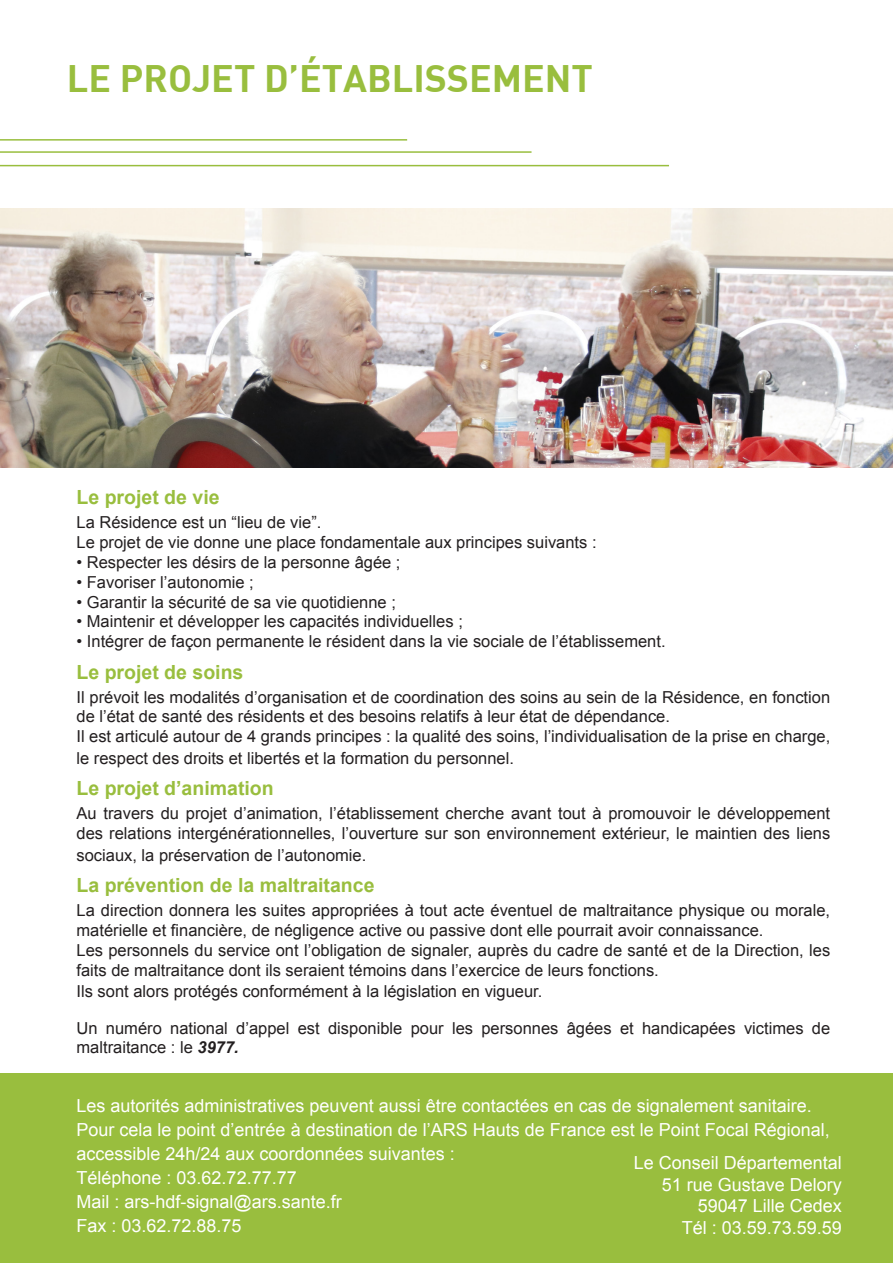
<style>
.page{position:relative;width:893px;height:1263px;background:#fff}
.page>*{position:absolute;margin:0;border:0;box-sizing:border-box;transform-origin:0 0}
.t1{font:37.5px "DIN Bold";color:#99be3e}
.t2{font:700 19.5px "Arial";color:#99be3e}
.t3{font:18px/24px "Arial";color:#fff}
.t4{font:16.5px/19.8px "Arial";color:#231f20}
.s1{font-weight:700;font-style:italic}
</style>
<div class="page">
<img style="left:0;top:208px;width:893px;height:260px">
<div style="left:0;top:1074px;width:893px;height:189px;background:#99be3e"></div>
<hr style="left:0;top:139px;width:407px;height:2px;background:#99be3e">
<hr style="left:0;top:151px;width:531px;height:2px;background:#99be3e">
<hr style="left:0;top:165px;width:669px;height:1px;background:#99be3e">
<h1 class="t1" style="left:67px;top:62px;width:527px">LE PROJET D’ÉTABLISSEMENT</h1>
<p class="t2" style="left:77px;top:490px;width:145px">Le projet de vie</p>
<p class="t4" style="left:77px;top:514px;width:522px">La Résidence est un “lieu de vie”.<br>Le projet de vie donne une place fondamentale aux principes suivants :</p>
<p class="t4" style="left:77px;top:554px;width:326px">• Respecter les désirs de la personne âgée ;</p>
<p class="t4" style="left:77px;top:573px;width:179px">• Favoriser l’autonomie ;</p>
<p class="t4" style="left:77px;top:593px;width:321px">• Garantir la sécurité de sa vie quotidienne ;</p>
<p class="t4" style="left:77px;top:613px;width:388px">• Maintenir et développer les capacités individuelles ;</p>
<p class="t4" style="left:77px;top:633px;width:591px">• Intégrer de façon permanente le résident dans la vie sociale de l’établissement.</p>
<p class="t2" style="left:77px;top:664px;width:168px">Le projet de soins</p>
<p class="t4" style="left:77px;top:688px;width:755px">Il prévoit les modalités d’organisation et de coordination des soins au sein de la Résidence, en fonction de l’état de santé des résidents et des besoins relatifs à leur état de dépendance.<br>Il est articulé autour de 4 grands principes : la qualité des soins, l’individualisation de la prise en charge,</p>
<p class="t4" style="left:77px;top:750px;width:439px">le respect des droits et libertés et la formation du personnel.</p>
<p class="t2" style="left:77px;top:781px;width:199px">Le projet d’animation</p>
<p class="t4" style="left:77px;top:805px;width:755px">Au travers du projet d’animation, l’établissement cherche avant tout à promouvoir le développement des relations intergénérationnelles, l’ouverture sur son environnement extérieur, le maintien des liens</p>
<p class="t4" style="left:77px;top:846px;width:291px">sociaux, la préservation de l’autonomie.</p>
<p class="t2" style="left:77px;top:878px;width:300px">La prévention de la maltraitance</p>
<p class="t4" style="left:77px;top:902px;width:755px">La direction donnera les suites appropriées à tout acte éventuel de maltraitance physique ou morale, matérielle et financière, de négligence active ou passive dont elle pourrait avoir connaissance.<br>Les personnels du service ont l’obligation de signaler, auprès du cadre de santé et de la Direction, les faits de maltraitance dont ils seraient témoins dans l’exercice de leurs fonctions.</p>
<p class="t4" style="left:77px;top:975px;width:755px;line-height:36.3px">Ils sont alors protégés conformément à la législation en vigueur.<br>Un numéro national d’appel est disponible pour les personnes âgées et handicapées victimes de</p>
<p class="t4" style="left:77px;top:1039px;width:164px">maltraitance : le <span class="s1">3977.</span></p>
<p class="t3" style="left:77px;top:1096px;width:755px">Les autorités administratives peuvent aussi être contactées en cas de signalement sanitaire.<br>Pour cela le point d’entrée à destination de l’ARS Hauts de France est le Point Focal Régional, accessible 24h/24 aux coordonnées suivantes :<br>Téléphone : 03.62.72.77.77<br>Mail : ars-hdf-signal@ars.sante.fr<br>Fax : 03.62.72.88.75</p>
<p class="t3" style="left:634px;top:1153px;width:210px;line-height:21.6px;text-align:right">Le Conseil Départemental<br>51 rue Gustave Delory<br>59047 Lille Cedex<br>Tél : 03.59.73.59.59</p>
</div>
